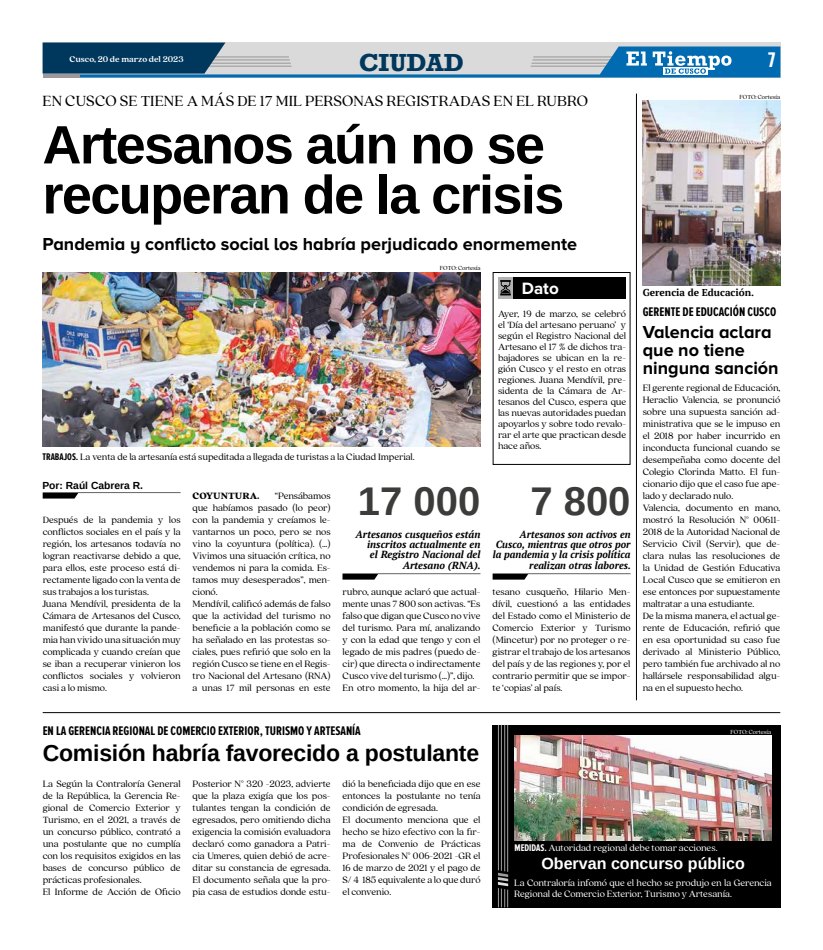
<style>
.page{position:relative;width:823px;height:950px;background:#fff}
.page>*{position:absolute;margin:0;border:0;box-sizing:border-box;transform-origin:0 0}
.t1{font:700 54px/50px "Arimo";letter-spacing:-.03em;color:#000}
.t2{font:700 40px "Arimo";color:#3c3c3b}
.t3{font:700 25.3px "Rockwell";color:#00375c}
.t4{font:700 23px "Arimo";letter-spacing:-.01em;color:#000}
.t5{font:700 18px/18px "Proxima Nova A";color:#000}
.t6{font:600 18px "Oswald";color:#fff}
.t7{font:700 17px "Proxima Nova";color:#fff}
.t8{font:700 16.1px "Arimo";color:#fff}
.t9{font:16px "Quincy CF";letter-spacing:.01em;color:#000}
.t10{font:700 13px "Proxima Nova Ex Cn";color:#000}
.t11{font:italic 700 10.3px/10.3px "PT Serif";color:#000;text-align:right}
.t12{font:700 10.3px "Arimo";color:#000}
.t13{font:10px/12px "Quincy CF";letter-spacing:-.005em;color:#000}
.t14{font:10px/11px "Quincy CF";letter-spacing:-.005em;color:#fff}
.t15{font:700 10px "PT Serif";color:#000}
.t16{font:900 10px "Quincy CF";color:#000}
.t17{font:700 9px "Quincy CF";color:#fff}
.t18{font:6.4px "Quincy CF";letter-spacing:-.01em;color:#000}
.t19{font:6.4px "Quincy CF";letter-spacing:-.01em;color:#fff}
.s1{font-family:"Proxima Nova Ex Cn";font-weight:700}
</style>
<div class="page">
<svg style="left:43px;top:43px;width:737px;height:35px;background:#799db5"></svg>
<div style="left:492px;top:725px;width:288px;height:182px;background:#000"></div>
<hr style="left:497px;top:725px;width:1px;height:145px;background:#9b999a">
<hr style="left:504px;top:725px;width:1px;height:146px;background:#9b999a">
<hr style="left:500px;top:725px;width:1px;height:146px;background:#9b999a">
<hr style="left:507px;top:725px;width:1px;height:147px;background:#9b999a">
<svg style="left:497px;top:872px;width:11px;height:35px"></svg>
<div style="left:492px;top:272px;width:138px;height:193px;border:1px solid #000"></div>
<hr style="left:635px;top:94px;width:1px;height:606px;background:#000">
<svg style="left:498px;top:277px;width:15px;height:22px"></svg>
<div style="left:513px;top:277px;width:112px;height:22px;background:#000"></div>
<svg style="left:500px;top:280px;width:10px;height:15px"></svg>
<svg style="left:43px;top:492px;width:137px;height:6px"></svg>
<svg style="left:342px;top:573px;width:138px;height:6px"></svg>
<svg style="left:492px;top:573px;width:138px;height:6px"></svg>
<img style="left:43px;top:272px;width:437px;height:174px">
<img style="left:642px;top:101px;width:138px;height:184px">
<img style="left:514px;top:735px;width:256px;height:105px">
<svg style="left:514px;top:828px;width:11px;height:13px"></svg>
<hr style="left:43px;top:712px;width:736px;height:1px;background:#000">
<p class="t17" style="left:69px;top:53px;width:116px">Cusco, 20 de marzo del 2023</p>
<h3 class="t3" style="left:358px;top:47px;width:107px">CIUDAD</h3>
<h3 class="t9" style="left:42px;top:92px;width:546px">EN CUSCO SE TIENE A MÁS DE 17 MIL PERSONAS REGISTRADAS EN EL RUBRO</h3>
<h1 class="t1" style="left:42px;top:121px;width:523px">Artesanos aún no se recuperan de la crisis</h1>
<h3 class="t5" style="left:42px;top:235px;width:536px">Pandemia y conflicto social los habría perjudicado enormemente</h3>
<p class="t13" style="left:42px;top:451px;width:373px"><span class="s1">TRABAJOS.</span> La venta de la artesanía está supeditada a llegada de turistas a la Ciudad Imperial.</p>
<p class="t18" style="left:439px;top:264px;width:42px">FOTO: Cortesía</p>
<h3 class="t7" style="left:521px;top:279px;width:38px">Dato</h3>
<p class="t13" style="left:497px;top:308px;width:129px;line-height:11px;text-align:justify">Ayer, 19 de marzo, se celebró el ‘Día del artesano peruano’ y según el Registro Nacional del Artesano el 17 % de dichos tra&shy;bajadores se ubican en la re&shy;gión Cusco y el resto en otras regiones. Juana Mendívil, pre&shy;sidenta de la Cámara de Ar&shy;tesanos del Cusco, espera que las nuevas autoridades puedan apoyarlos y sobre todo revalo&shy;rar el arte que practican desde hace años.</p>
<p class="t12" style="left:42px;top:479px;width:102px">Por: Raúl Cabrera R.</p>
<p class="t13" style="left:43px;top:514px;width:139px">Después de la pandemia y los conflictos sociales en el país y la región, los artesanos todavía no logran reactivarse debido a que, para ellos, este proceso está di&shy;rectamente ligado con la venta de sus trabajos a los turistas.<br>Juana Mendívil, presidenta de la<br>Cámara de Artesanos del Cusco, manifestó que durante la pande&shy;mia han vivido una situación muy complicada y cuando creían que se iban a recuperar vinieron los conflictos sociales y volvieron casi a lo mismo.</p>
<p class="t13" style="left:192px;top:490px;width:139px;text-indent:82px">“Pensábamos que habíamos pasado (lo peor) con la pandemia y creíamos le&shy;vantarnos un poco, pero se nos vino la coyuntura (política). (…)<br>Vivimos una situación crítica, no vendemos ni para la comida. Es&shy;tamos muy desesperados”, men&shy;cionó.<br>Mendívil, calificó además de falso que la actividad del turismo no beneficie a la población como se ha señalado en las protestas so&shy;ciales, pues refirió que solo en la región Cusco se tiene en el Regis&shy;tro Nacional del Artesano (RNA) a unas 17 mil personas en este</p>
<p class="t16" style="left:192px;top:490px;width:68px">COYUNTURA.</p>
<h2 class="t2" style="left:358px;top:473px;width:274px">17 000 7 800</h2>
<p class="t11" style="left:355px;top:529px;width:127px">Artesanos cusqueños están inscritos actualmente en<br>el Registro Nacional del<br>Artesano (RNA).</p>
<p class="t11" style="left:492px;top:529px;width:139px">Artesanos son activos en<br>Cusco, mientras que otros por la pandemia y la crisis política realizan otras labores.</p>
<p class="t13" style="left:342px;top:586px;width:139px">rubro, aunque aclaró que actual&shy;mente unas 7 800 son activas. “Es falso que digan que Cusco no vive del turismo. Para mí, analizando y con la edad que tengo y con el legado de mis padres (puedo de&shy;cir) que directa o indirectamente<br>Cusco vive del turismo (…)”, dijo.<br>En otro momento, la hija del ar-</p>
<p class="t13" style="left:492px;top:586px;width:139px;text-align:justify">tesano cusqueño, Hilario Men&shy;dívil, cuestionó a las entidades del Estado como el Ministerio de Comercio Exterior y Turismo (Mincetur) por no proteger o re&shy;gistrar el trabajo de los artesanos del país y de las regiones y, por el contrario permitir que se impor&shy;te ‘copias’ al país.</p>
<h3 class="t6" style="left:767px;top:47px;width:10px">7</h3>
<p class="t18" style="left:739px;top:93px;width:42px">FOTO: Cortesía</p>
<p class="t15" style="left:642px;top:286px;width:113px">Gerencia de Educación.</p>
<h3 class="t10" style="left:642px;top:304px;width:135px">GERENTE DE EDUCACIÓN CUSCO</h3>
<h3 class="t5" style="left:642px;top:322px;width:137px">Valencia aclara que no tiene ninguna sanción</h3>
<p class="t13" style="left:642px;top:382px;width:139px">El gerente regional de Educación,<br>Heraclio Valencia, se pronunció sobre una supuesta sanción ad&shy;ministrativa que se le impuso en el 2018 por haber incurrido en inconducta funcional cuando se desempeñaba como docente del<br>Colegio Clorinda Matto. El fun&shy;cionario dijo que el caso fue ape&shy;lado y declarado nulo.<br>Valencia, documento en mano, mostró la Resolución N° 00611-<br>2018 de la Autoridad Nacional de<br>Servicio Civil (Servir), que de&shy;clara nulas las resoluciones de la Unidad de Gestión Educativa<br>Local Cusco que se emitieron en ese entonces por supuestamente maltratar a una estudiante.<br>De la misma manera, el actual ge&shy;rente de Educación, refirió que en esa oportunidad su caso fue derivado al Ministerio Público, pero también fue archivado al no hallársele responsabilidad algu&shy;na en el supuesto hecho.</p>
<h3 class="t10" style="left:43px;top:723px;width:319px">EN LA GERENCIA REGIONAL DE COMERCIO EXTERIOR, TURISMO Y ARTESANÍA</h3>
<h3 class="t4" style="left:43px;top:737px;width:438px">Comisión habría favorecido a postulante</h3>
<p class="t19" style="left:730px;top:728px;width:42px">FOTO: Cortesía</p>
<p class="t13" style="left:43px;top:778px;width:139px">La Según la Contraloría General de la República, la Gerencia Re&shy;gional de Comercio Exterior y<br>Turismo, en el 2021, a través de un concurso público, contrató a una postulante que no cumplía con los requisitos exigidos en las bases de concurso público de prácticas profesionales.<br>El Informe de Acción de Oficio</p>
<p class="t13" style="left:192px;top:778px;width:139px;text-align:justify">Posterior N° 320 -2023, advierte que la plaza exigía que los pos&shy;tulantes tengan la condición de egresados, pero omitiendo dicha exigencia la comisión evaluadora declaró como ganadora a Patri&shy;cia Umeres, quien debió de acre&shy;ditar su constancia de egresada.<br>El documento señala que la pro&shy;pia casa de estudios donde estu-</p>
<p class="t13" style="left:342px;top:778px;width:139px">dió la beneficiada dijo que en ese entonces la postulante no tenía condición de egresada.<br>El documento menciona que el hecho se hizo efectivo con la fir&shy;ma de Convenio de Prácticas<br>Profesionales N° 006-2021 -GR el<br>16 de marzo de 2021 y el pago de<br>S/ 4 185 equivalente a lo que duró el convenio.</p>
<p class="t14" style="left:514px;top:842px;width:204px"><span class="s1">MEDIDAS.</span> Autoridad regional debe tomar acciones.</p>
<h3 class="t8" style="left:541px;top:852px;width:205px">Obervan concurso público</h3>
<p class="t14" style="left:514px;top:877px;width:259px">La Contraloría infomó que el hecho se produjo en la Gerencia<br>Regional de Comercio Exterior, Turismo y Artesanía.</p>
</div>
